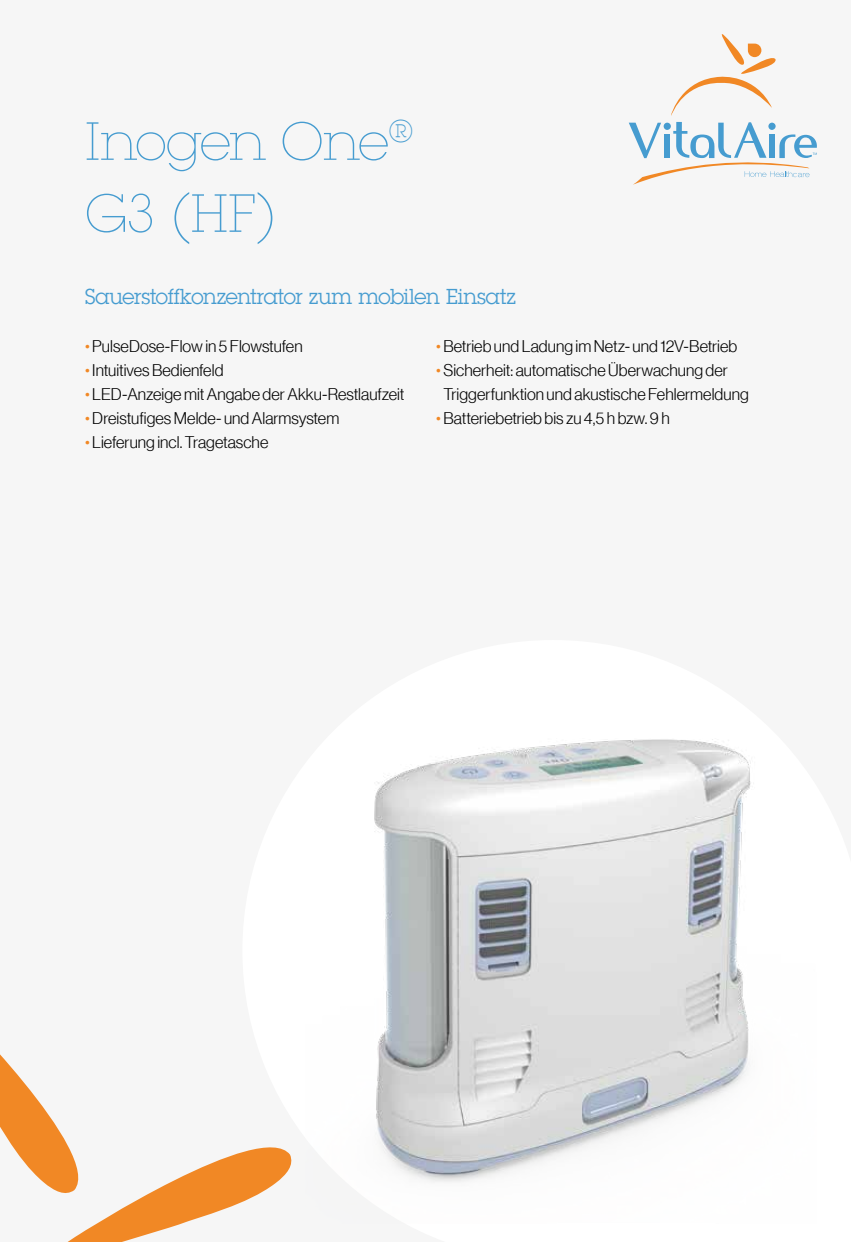
<style>
.page{position:relative;width:851px;height:1242px;background:#fff}
.page>*{position:absolute;margin:0;border:0;box-sizing:border-box;transform-origin:0 0}
.t1{font:200 52.5px/72px "Lubalin Graph Std";letter-spacing:-.02em;color:#469cd0}
.t2{font:21px "Lubalin Graph Std";letter-spacing:-.015em;color:#469cd0}
.t3{font:16.5px/24px "N Haas Grotesk DS Std 45 Lt";letter-spacing:.005em;color:#000}
.s1{color:#f18825}
</style>
<div class="page">
<div style="left:0;top:0;width:850px;height:1242px;background:#f6f6f6"></div>
<svg style="left:628px;top:122px;width:188px;height:63px"></svg>
<svg style="left:671px;top:34px;width:104px;height:82px"></svg>
<svg style="left:0;top:1054px;width:292px;height:188px"></svg>
<img style="left:374px;top:739px;width:376px;height:441px">
<h1 class="t1" style="left:85px;top:106px;width:329px">Inogen One<sup>®<br></sup>G3 (HF)</h1>
<p class="t2" style="left:85px;top:283px;width:432px">Sauerstoffkonzentrator zum mobilen Einsatz</p>
<p class="t3" style="left:85px;top:334px;width:219px"><span class="s1">•</span> PulseDose-Flow in 5 Flowstufen</p>
<p class="t3" style="left:85px;top:358px;width:140px"><span class="s1">•</span> Intuitives Bedienfeld</p>
<p class="t3" style="left:85px;top:382px;width:321px"><span class="s1">•</span> LED-Anzeige mit Angabe der Akku-Restlaufzeit</p>
<p class="t3" style="left:85px;top:406px;width:256px"><span class="s1">•</span> Dreistufiges Melde- und Alarmsystem</p>
<p class="t3" style="left:85px;top:430px;width:185px"><span class="s1">•</span> Lieferung incl. Tragetasche</p>
<p class="t3" style="left:436px;top:334px;width:303px"><span class="s1">•</span> Betrieb und Ladung im Netz- und 12V-Betrieb</p>
<p class="t3" style="left:443px;top:358px;width:307px;text-indent:-7px"><span class="s1">•</span> Sicherheit: automatische Überwachung der<br>Triggerfunktion und akustische Fehlermeldung</p>
<p class="t3" style="left:436px;top:406px;width:235px"><span class="s1">•</span> Batteriebetrieb bis zu 4,5 h bzw. 9 h</p>
</div>
